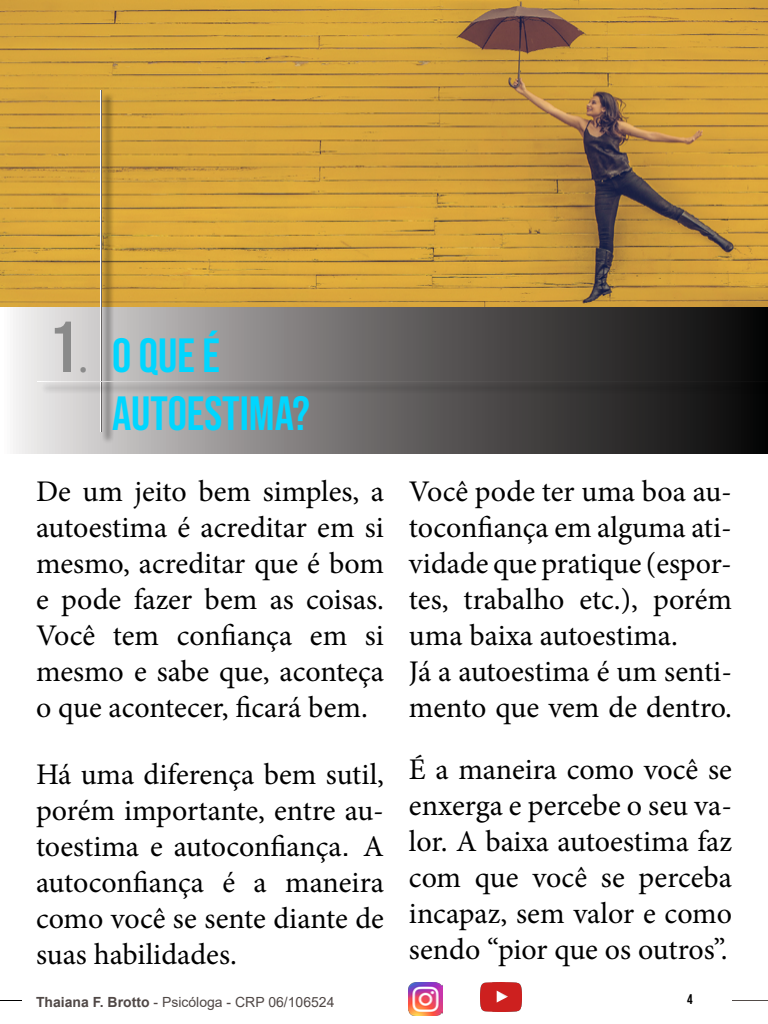
<style>
.page{position:relative;width:768px;height:1024px;background:#fff}
.page>*{position:absolute;margin:0;border:0;box-sizing:border-box;transform-origin:0 0}
.t1{font:48px/57.6px "Bebas Neue";color:#00d6ff}
.t2{font:30px/36px "Minion Pro";color:#000;text-align:justify}
.t3{font:700 14px "Arial";color:#504846}
.t4{font:14px "Bebas Neue";color:#000}
.s1{font-size:72px;color:#8a8a8a}
.s2{font-family:"Minion Pro";color:#8a8a8a}
.s3{font-family:"Arial"}
.s4{font-weight:400}
.s5{font-weight:400;color:#4e4644}
</style>
<div class="page">
<hr style="left:732px;top:1000px;width:36px;height:1px;background:#524b48">
<img style="left:409px;top:983px;width:33px;height:33px">
<img style="left:480px;top:983px;width:42px;height:29px">
<img style="left:0;top:0;width:768px;height:308px">
<svg style="left:13px;top:308px;width:755px;height:146px;background:#6d6b6b"></svg>
<div style="left:102px;top:92px;width:13px;height:353px;background:#000;opacity:.75"></div>
<svg style="left:100px;top:90px;width:2px;height:342px"></svg>
<div style="left:39px;top:383px;width:729px;height:11px;background:#000;opacity:.75"></div>
<svg style="left:37px;top:381px;width:731px;height:1px"></svg>
<h1 class="t1" style="left:112px;top:326px;width:200px;text-indent:-63px"><span class="s1">1</span><span class="s2">.</span> O QUE É<br>AUTOESTIMA?</h1>
<p class="t2" style="left:36px;top:473px;width:350px">De um jeito bem simples, a autoestima é acreditar em si mesmo, acreditar que é bom e pode fazer bem as coisas.<br>Você tem confiança em si mesmo e sabe que, aconteça o que acontecer, ficará bem.</p>
<p class="t2" style="left:36px;top:756px;width:350px">Há uma diferença bem sutil, porém importante, entre au&shy;toestima e autoconfiança<span class="s3">.</span> A autoconfiança é a maneira como você se sente diante de suas habilidades.</p>
<p class="t2" style="left:409px;top:473px;width:325px;text-align:left">Você pode ter uma boa au&shy;toconfiança em alguma ati&shy;vidade que pratique (espor&shy;tes, trabalho etc.), porém uma baixa autoestima.<br>Já a autoestima é um senti&shy;mento que vem de dentro.</p>
<p class="t2" style="left:409px;top:751px;width:325px">É a maneira como você se enxerga e percebe o seu va&shy;lor. A baixa autoestima faz com que você se perceba incapaz, sem valor e como sendo “pior que os outros”.</p>
<p class="t3" style="left:36px;top:993px;width:300px">Thaiana F. Brotto <span class="s4">- Psicóloga - CRP</span> <span class="s5">06/106524</span></p>
<p class="t4" style="left:687px;top:991px;width:7px">4</p>
</div>
